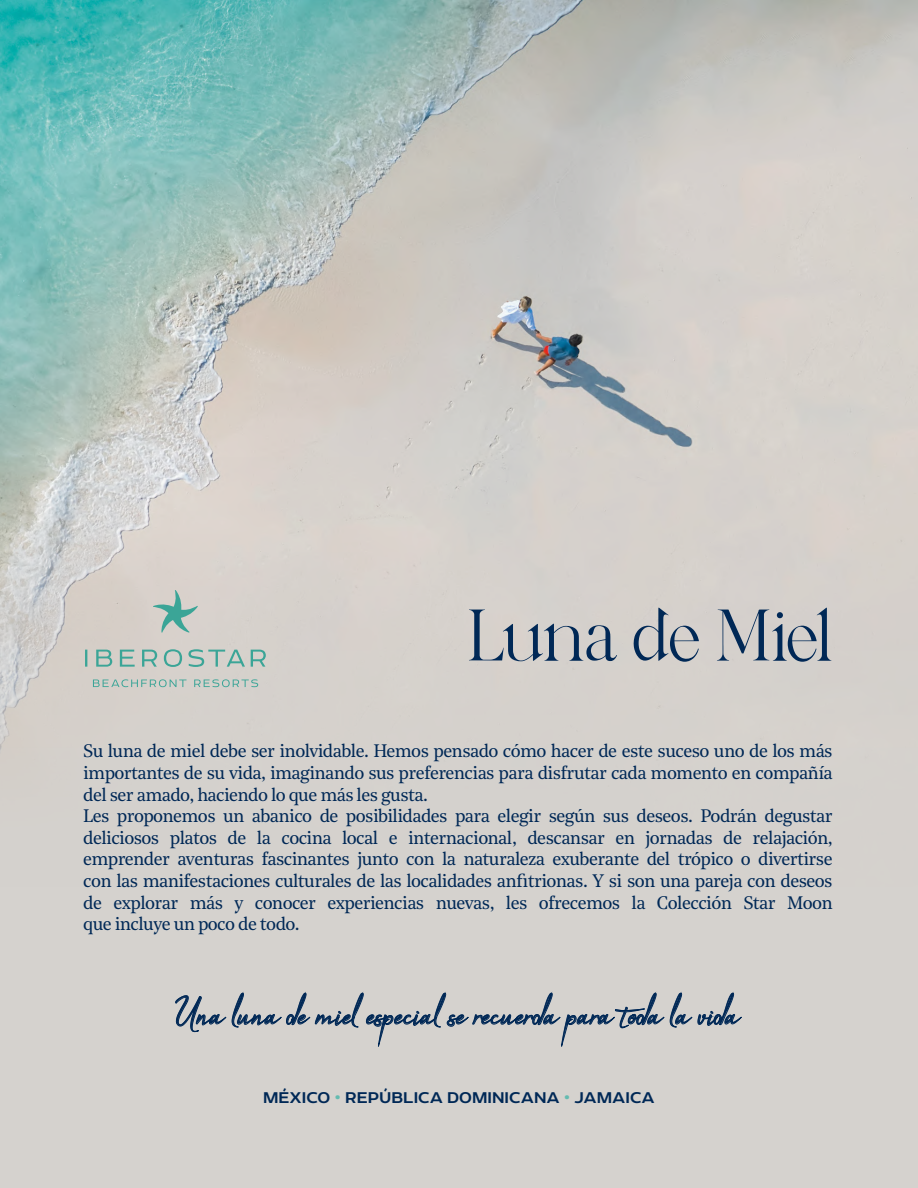
<style>
.page{position:relative;width:918px;height:1188px;background:#fff}
.page>*{position:absolute;margin:0;border:0;box-sizing:border-box;transform-origin:0 0}
.t1{font:75px "Vegawanty";letter-spacing:-.01em;color:#002856}
.t2{font:45px "Apalu";letter-spacing:-.015em;color:#002856}
.t3{font:18px/21.6px "Noe Text";letter-spacing:-.035em;color:#002856}
.t4{font:500 18px "Echoes Sans";color:#002856}
.s1{font-size:24px;color:#64bbb0}
</style>
<div class="page">
<img style="left:0;top:0;width:918px;height:412px">
<div style="left:0;top:412px;width:918px;height:776px;background:#d5d1cd"></div>
<svg style="left:175px;top:993px;width:567px;height:54px"></svg>
<svg style="left:153px;top:590px;width:45px;height:43px"></svg>
<svg style="left:85px;top:649px;width:181px;height:18px"></svg>
<svg style="left:93px;top:679px;width:94px;height:8px"></svg>
<svg style="left:194px;top:679px;width:64px;height:8px"></svg>
<h1 class="t1" style="left:467px;top:605px;width:367px">Luna de Miel</h1>
<p class="t3" style="left:83px;top:739px;width:751px">Su luna de miel debe ser inolvidable. Hemos pensado cómo hacer de este suceso uno de los más importantes de su vida, imaginando sus preferencias para disfrutar cada momento en compañía del ser amado, haciendo lo que más les gusta.<br>Les proponemos un abanico de posibilidades para elegir según sus deseos. Podrán degustar deliciosos platos de la cocina local e internacional, descansar en jornadas de relajación, emprender aventuras fascinantes junto con la naturaleza exuberante del trópico o divertirse con las manifestaciones culturales de las localidades anfitrionas. Y si son una pareja con deseos de explorar más y conocer experiencias nuevas, les ofrecemos la Colección Star Moon que incluye un poco de todo.</p>
<h2 class="t2" style="left:176px;top:988px;width:566px">Una luna de miel especial se recuerda para toda la vida</h2>
<p class="t4" style="left:263px;top:1087px;width:393px">MÉXICO <span class="s1">•</span> REPÚBLICA DOMINICANA <span class="s1">•</span> JAMAICA</p>
</div>
